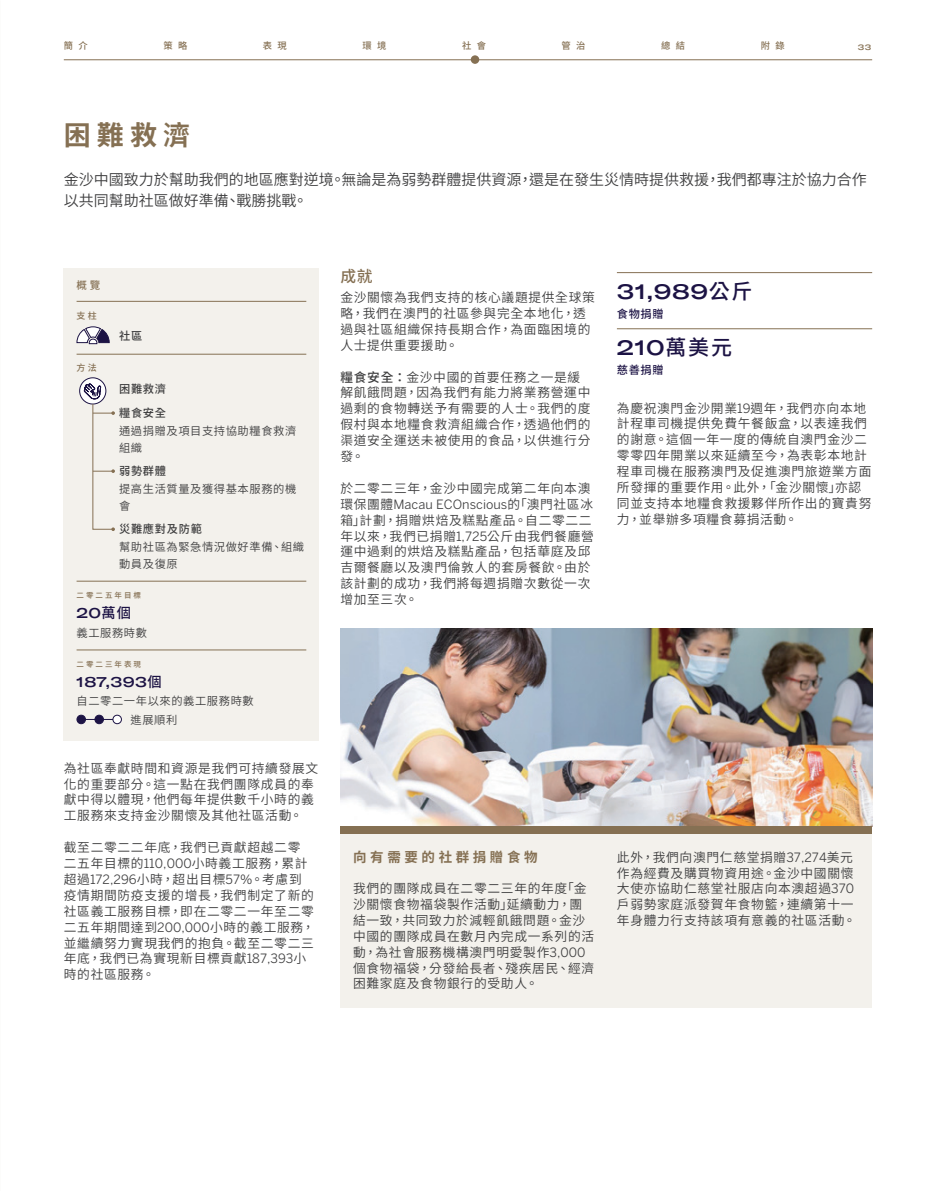
<style>
.page{position:relative;width:936px;height:1191px;background:#fff}
.page>*{position:absolute;margin:0;border:0;box-sizing:border-box;transform-origin:0 0}
.t1{font:700 27px "Source Han Sans TC";color:#857053}
.Big{font:500 expanded 21px "GT America";letter-spacing:.03em;color:#1c1344}
.Heading_1_中文{font:500 15.75px "Source Han Sans TC";color:#857053}
.Standfirst{font:15px/21px "Source Han Sans TC";color:#3e3e3f}
.Small{font:500 expanded 14.25px "GT America";letter-spacing:.03em;color:#1c1344}
.Story_Head_1_中文{font:700 13.5px "Source Han Sans TC";letter-spacing:.265em;color:#857053}
.Body_Text{font:12.75px/15.9px "Source Han Sans TC";letter-spacing:.055em;color:#3e3e3f}
.Box_Bodytext{font:11.25px/16.5px "Source Han Sans TC";letter-spacing:.055em;color:#3e3e3f}
.Box_head_3{font:500 11.25px "Source Han Sans TC";letter-spacing:.06em;color:#3e3e3f}
.Small-2{font:11.25px "Source Han Sans TC";letter-spacing:.055em;color:#3e3e3f}
.Body_Text-2{font:500 11.25px "Source Han Sans TC";letter-spacing:.055em;color:#1c1344}
.Box_head_1{font:500 10.5px "Source Han Sans TC";color:#857053}
.t2{font:500 9.3px "Source Han Sans TC";letter-spacing:.575em;color:#857053}
.Box_head_2{font:500 9px "Source Han Sans TC";color:#857053}
.t3{font:500 expanded 7.8px "GT America";color:#857053}
.Box_head_2-2{font:500 7.5px "Source Han Sans TC";letter-spacing:.265em;color:#857053}
.s1{font-family:"Source Han Sans TC";font-stretch:normal}
.s2{font-family:"Benton Sans"}
.s3{font-weight:500}
</style>
<div class="page">
<svg style="left:470px;top:55px;width:9px;height:9px"></svg>
<hr style="left:64px;top:59px;width:808px;height:1px;background:#857053">
<div style="left:64px;top:268px;width:255px;height:472px;background:#f3f1ec"></div>
<hr style="left:77px;top:301px;width:229px;height:1px;background:#857053">
<hr style="left:77px;top:354px;width:229px;height:1px;background:#857053">
<hr style="left:77px;top:581px;width:229px;height:1px;background:#857053">
<hr style="left:77px;top:649px;width:229px;height:1px;background:#857053">
<svg style="left:76px;top:326px;width:34px;height:18px"></svg>
<hr style="left:81px;top:719px;width:36px;height:1px;background:#1c1344">
<div style="left:77px;top:715px;width:8px;height:8px;background:#1c1344;border-radius:50%"></div>
<div style="left:77px;top:715px;width:9px;height:9px;border:1px solid #1c1344;border-radius:50%"></div>
<div style="left:95px;top:715px;width:8px;height:8px;background:#1c1344;border-radius:50%"></div>
<div style="left:95px;top:715px;width:9px;height:9px;border:1px solid #1c1344;border-radius:50%"></div>
<div style="left:113px;top:715px;width:8px;height:8px;background:#fff;border-radius:50%"></div>
<div style="left:112px;top:715px;width:10px;height:9px;border:1px solid #1c1344;border-radius:50%"></div>
<svg style="left:79px;top:377px;width:36px;height:154px"></svg>
<div style="left:340px;top:834px;width:532px;height:174px;background:#f3f1ec"></div>
<img style="left:340px;top:628px;width:532px;height:198px">
<div style="left:340px;top:826px;width:532px;height:8px;background:#857053"></div>
<hr style="left:617px;top:272px;width:255px;height:1px;background:#857053">
<hr style="left:617px;top:328px;width:255px;height:1px;background:#857053">
<p class="t2" style="left:64px;top:41px;width:25px">簡介</p>
<p class="t2" style="left:163px;top:41px;width:25px">策略</p>
<p class="t2" style="left:263px;top:41px;width:25px">表現</p>
<p class="t2" style="left:362px;top:41px;width:25px">環境</p>
<p class="t2" style="left:462px;top:41px;width:25px">社會</p>
<p class="t2" style="left:561px;top:41px;width:25px">管治</p>
<p class="t2" style="left:661px;top:41px;width:25px">總結</p>
<p class="t2" style="left:760px;top:41px;width:25px">附錄</p>
<p class="t3" style="left:857px;top:42px;width:15px">33</p>
<h1 class="t1" style="left:64px;top:120px;width:128px">困難救濟</h1>
<p class="Standfirst" style="left:64px;top:169px;width:804px">金沙中國致力於幫助我們的地區應對逆境。無論是為弱勢群體提供資源，還是在發生災情時提供救援，我們都專注於協力合作以共同幫助社區做好準備、戰勝挑戰。</p>
<p class="Box_head_1" style="left:77px;top:279px;width:25px">概覽</p>
<p class="Box_head_2" style="left:77px;top:310px;width:22px">支柱</p>
<p class="Box_head_2" style="left:77px;top:363px;width:22px">方法</p>
<p class="Box_head_3" style="left:119px;top:330px;width:25px">社區</p>
<p class="Box_head_3" style="left:119px;top:382px;width:49px">困難救濟</p>
<p class="Box_head_3" style="left:119px;top:407px;width:49px">糧食安全</p>
<p class="Box_Bodytext" style="left:119px;top:423px;width:179px">通過捐贈及項目支持協助糧食救濟組織</p>
<p class="Box_head_3" style="left:119px;top:465px;width:49px">弱勢群體</p>
<p class="Box_Bodytext" style="left:119px;top:481px;width:179px">提高生活質量及獲得基本服務的機會</p>
<p class="Box_head_3" style="left:119px;top:523px;width:84px">災難應對及防範</p>
<p class="Box_Bodytext" style="left:119px;top:539px;width:186px">幫助社區為緊急情況做好準備、組織動員及復原</p>
<p class="Box_head_2-2" style="left:77px;top:591px;width:66px">二零二五年目標</p>
<p class="Small" style="left:77px;top:604px;width:56px">20<span class="s1">萬個</span></p>
<p class="Small-2" style="left:77px;top:626px;width:72px">義工服務時數</p>
<p class="Box_head_2-2" style="left:77px;top:660px;width:66px">二零二三年表現</p>
<p class="Small" style="left:77px;top:673px;width:87px">187,393<span class="s1">個</span></p>
<p class="Small-2" style="left:77px;top:695px;width:179px">自二零二一年以來的義工服務時數</p>
<p class="Box_Bodytext" style="left:131px;top:712px;width:48px">進展順利</p>
<p class="Body_Text" style="left:64px;top:760px;width:256px">為社區奉獻時間和資源是我們可持續發展文化的重要部分。這一點在我們團隊成員的奉獻中得以體現，他們每年提供數千小時的義工服務來支持金沙關懷及其他社區活動。</p>
<p class="Body_Text" style="left:64px;top:839px;width:252px">截至二零二二年底，我們已貢獻超越二零二五年目標的<span class="s2">110,000</span>小時義工服務，累計超過<span class="s2">172,296</span>小時，超出目標<span class="s2">57%</span>。考慮到疫情期間防疫支援的增長，我們制定了新的社區義工服務目標，即在二零二一年至二零二五年期間達到<span class="s2">200,000</span>小時的義工服務，並繼續努力實現我們的抱負。截至二零二三年底，我們已為實現新目標貢獻<span class="s2">187,393</span>小時的社區服務。</p>
<p class="Heading_1_中文" style="left:340px;top:267px;width:34px">成就</p>
<p class="Body_Text" style="left:340px;top:290px;width:256px">金沙關懷為我們支持的核心議題提供全球策略，我們在澳門的社區參與完全本地化，透過與社區組織保持長期合作，為面臨困境的人士提供重要援助。</p>
<p class="Body_Text" style="left:340px;top:369px;width:251px"><span class="s3">糧食安全：</span>金沙中國的首要任務之一是緩解飢餓問題，因為我們有能力將業務營運中過剩的食物轉送予有需要的人士。我們的度假村與本地糧食救濟組織合作，透過他們的渠道安全運送未被使用的食品，以供進行分發。</p>
<p class="Body_Text" style="left:340px;top:480px;width:255px">於二零二三年，金沙中國完成第二年向本澳環保團體<span class="s2">Macau ECOnscious</span>的「澳門社區冰箱」計劃，捐贈烘焙及糕點產品。自二零二二年以來，我們已捐贈<span class="s2">1,725</span>公斤由我們餐廳營運中過剩的烘焙及糕點產品，包括華庭及邱吉爾餐廳以及澳門倫敦人的套房餐飲。由於該計劃的成功，我們將每週捐贈次數從一次增加至三次。</p>
<p class="Story_Head_1_中文" style="left:353px;top:849px;width:186px">向有需要的社群捐贈食物</p>
<p class="Body_Text" style="left:353px;top:880px;width:242px">我們的團隊成員在二零二三年的年度「金沙關懷食物福袋製作活動」延續動力，團結一致，共同致力於減輕飢餓問題。金沙中國的團隊成員在數月內完成一系列的活動，為社會服務機構澳門明愛製作<span class="s2">3,000</span>個食物福袋，分發給長者、殘疾居民、經濟困難家庭及食物銀行的受助人。</p>
<p class="Big" style="left:617px;top:279px;width:137px">31,989<span class="s1">公斤</span></p>
<p class="Body_Text-2" style="left:617px;top:307px;width:48px">食物捐贈</p>
<p class="Big" style="left:617px;top:335px;width:117px">210<span class="s1">萬美元</span></p>
<p class="Body_Text-2" style="left:617px;top:363px;width:48px">慈善捐贈</p>
<p class="Body_Text" style="left:617px;top:400px;width:256px">為慶祝澳門金沙開業<span class="s2">19</span>週年，我們亦向本地計程車司機提供免費午餐飯盒，以表達我們的謝意。這個一年一度的傳統自澳門金沙二零零四年開業以來延續至今，為表彰本地計程車司機在服務澳門及促進澳門旅遊業方面所發揮的重要作用。此外，「金沙關懷」亦認同並支持本地糧食救援夥伴所作出的寶貴努力，並舉辦多項糧食募捐活動。</p>
<p class="Body_Text" style="left:617px;top:849px;width:240px">此外，我們向澳門仁慈堂捐贈<span class="s2">37,274</span>美元作為經費及購買物資用途。金沙中國關懷大使亦協助仁慈堂社服店向本澳超過<span class="s2">370</span>戶弱勢家庭派發賀年食物籃，連續第十一年身體力行支持該項有意義的社區活動。</p>
</div>
